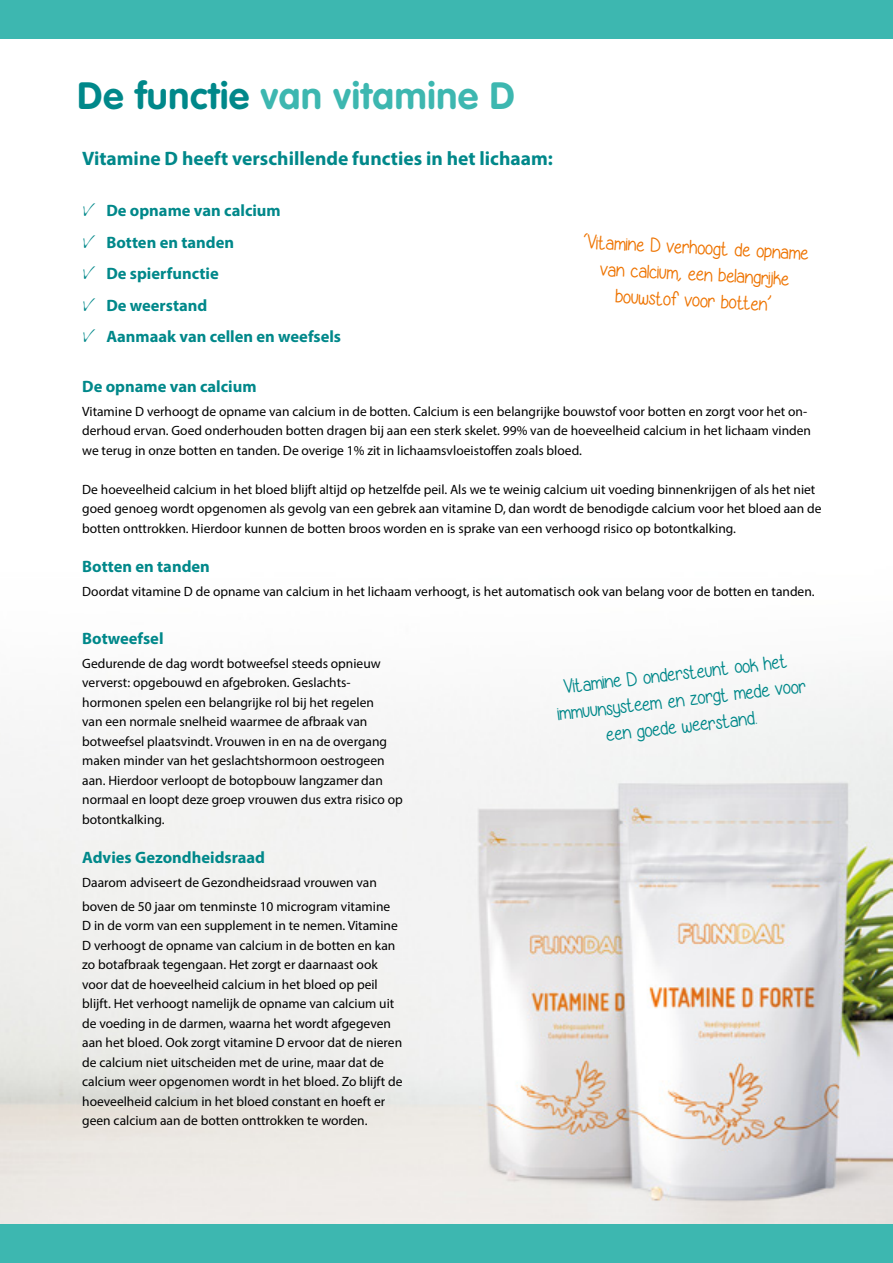
<style>
.page{position:relative;width:893px;height:1263px;background:#fff}
.page>*{position:absolute;margin:0;border:0;box-sizing:border-box;transform-origin:0 0}
.t1{font:700 37.5px "VAG Rounded LT Pro";letter-spacing:.02em;color:#3db7b0}
.t2{font:19.5px/26.4px "Georgia Belle";color:#00888a;text-align:center}
.t3{font:19.5px/26.4px "Georgia Belle";color:#ee7402;text-align:center}
.t4{font:700 19.5px "Myriad Pro";color:#00888a}
.t5{font:700 16.5px/31.5px "Myriad Pro";color:#00888a}
.t6{font:13.5px/19.5px "Myriad Pro";color:#000}
.s1{color:#00888a}
.s2{font-family:"Dakota";font-weight:400;font-size:13.5px}
</style>
<div class="page">
<img style="left:0;top:38px;width:893px;height:1187px">
<div style="left:0;top:1225px;width:893px;height:38px;background:#3db7b0"></div>
<div style="left:0;top:0;width:893px;height:38px;background:#3db7b0"></div>
<h1 class="t1" style="left:78px;top:72px;width:439px"><span class="s1">De functie</span> van vitamine D</h1>
<h2 class="t4" style="left:82px;top:146px;width:472px">Vitamine D heeft verschillende functies in het lichaam:</h2>
<p class="t5" style="left:82px;top:195px;width:260px"><span class="s2">V</span> De opname van calcium<br><span class="s2">V</span> Botten en tanden<br><span class="s2">V</span> De spierfunctie<br><span class="s2">V</span> De weerstand<br><span class="s2">V</span> Aanmaak van cellen en weefsels</p>
<h2 class="t3" style="left:584px;top:228px;width:227px;rotate:3deg">‘Vitamine D verhoogt de opname van calcium, een belangrijke bouwstof voor botten’</h2>
<p class="t5" style="left:82px;top:370px;width:176px">De opname van calcium</p>
<p class="t6" style="left:82px;top:401px;width:730px">Vitamine D verhoogt de opname van calcium in de botten. Calcium is een belangrijke bouwstof voor botten en zorgt voor het on&shy;derhoud ervan. Goed onderhouden botten dragen bij aan een sterk skelet. 99% van de hoeveelheid calcium in het lichaam vinden we terug in onze botten en tanden. De overige 1% zit in lichaamsvloeistoffen zoals bloed.</p>
<p class="t6" style="left:82px;top:479px;width:741px">De hoeveelheid calcium in het bloed blijft altijd op hetzelfde peil. Als we te weinig calcium uit voeding binnenkrijgen of als het niet goed genoeg wordt opgenomen als gevolg van een gebrek aan vitamine D, dan wordt de benodigde calcium voor het bloed aan de botten onttrokken. Hierdoor kunnen de botten broos worden en is sprake van een verhoogd risico op botontkalking.</p>
<p class="t5" style="left:82px;top:550px;width:129px">Botten en tanden</p>
<p class="t6" style="left:82px;top:581px;width:734px">Doordat vitamine D de opname van calcium in het lichaam verhoogt, is het automatisch ook van belang voor de botten en tanden.</p>
<p class="t5" style="left:82px;top:622px;width:83px">Botweefsel</p>
<p class="t6" style="left:82px;top:653px;width:322px">Gedurende de dag wordt botweefsel steeds opnieuw ververst: opgebouwd en afgebroken. Geslachts&shy;hormonen spelen een belangrijke rol bij het regelen<br>van een normale snelheid waarmee de afbraak van botweefsel plaatsvindt. Vrouwen in en na de overgang maken minder van het geslachtshormoon oestrogeen aan. Hierdoor verloopt de botopbouw langzamer dan normaal en loopt deze groep vrouwen dus extra risico op botontkalking.</p>
<p class="t5" style="left:82px;top:841px;width:184px">Advies Gezondheidsraad</p>
<p class="t6" style="left:82px;top:870px;width:310px;line-height:24px">Daarom adviseert de Gezondheidsraad vrouwen van boven de 50 jaar om tenminste 10 microgram vitamine</p>
<p class="t6" style="left:82px;top:916px;width:322px">D in de vorm van een supplement in te nemen. Vitamine D verhoogt de opname van calcium in de botten en kan zo botafbraak tegengaan. Het zorgt er daarnaast ook voor dat de hoeveelheid calcium in het bloed op peil blijft. Het verhoogt namelijk de opname van calcium uit de voeding in de darmen, waarna het wordt afgegeven aan het bloed. Ook zorgt vitamine D ervoor dat de nieren de calcium niet uitscheiden met de urine, maar dat de calcium weer opgenomen wordt in het bloed. Zo blijft de hoeveelheid calcium in het bloed constant en hoeft er geen calcium aan de botten onttrokken te worden.</p>
<h2 class="t2" style="left:553px;top:673px;width:251px;rotate:-6deg">Vitamine D ondersteunt ook het immuunsysteem en zorgt mede voor een goede weerstand.</h2>
</div>
